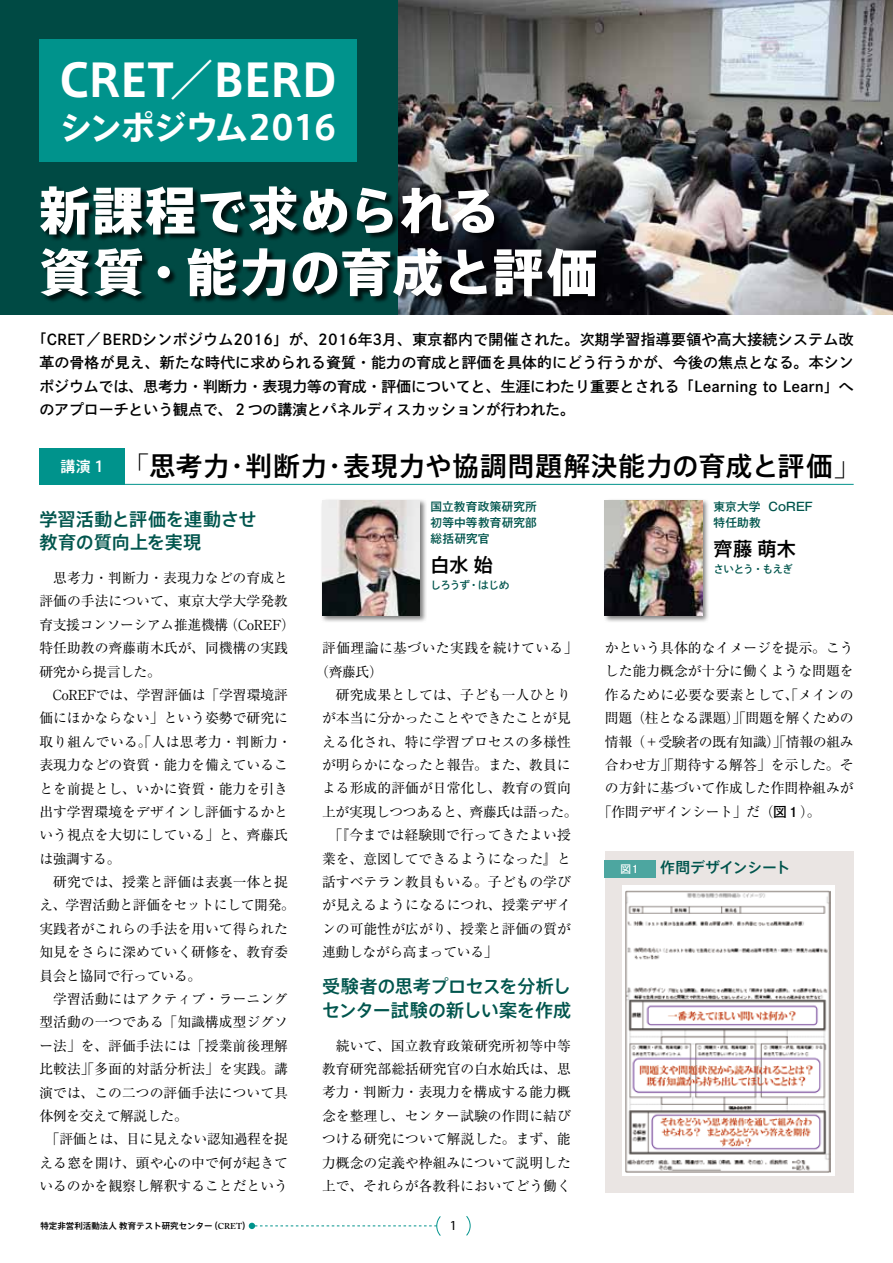
<style>
.page{position:relative;width:893px;height:1263px;background:#fff}
.page>*{position:absolute;margin:0;border:0;box-sizing:border-box;transform-origin:0 0}
.t1{font:800 51px/61.7px "Axis Std";letter-spacing:.005em;color:#fff}
.t2{font:700 45px "Axis Std";letter-spacing:-.005em;color:#fff}
.t3{font:700 33.45px "Axis Std";letter-spacing:-.045em;color:#fff}
.t4{font:500 26.55px "Axis Std";letter-spacing:.03em;color:#000}
.t5{font:500 19.2px "Axis Std";color:#000}
.t6{font:500 18px/23.4px "Axis Std";letter-spacing:-.005em;color:#00554d}
.t7{font:14.85px/23.4px "Shuei Go Kin Std B";color:#000;text-align:justify}
.t8{font:500 14.85px "Axis Std";letter-spacing:-.015em;color:#00554d}
.t9{font:13.8px/23.4px "Ryumin Pro";color:#000}
.t10{font:13.8px "Ryumin Pro";letter-spacing:-.025em;color:#000}
.t11{font:13.8px "Ryumin Pro";letter-spacing:.03em;color:#000}
.t12{font:13.8px "Myriad Pro";color:#000}
.t13{font:500 11.7px/15.9px "Gothic MB101 Pro";letter-spacing:.015em;color:#00554d;text-align:justify}
.t14{font:10.65px "Shuei Go Kin Std B";letter-spacing:-.065em;color:#00554d}
.t15{font:10.65px "Shuei Go Kin Std B";color:#fff}
.t16{font:500 8.55px "Axis Std";color:#000}
.s1{font-weight:300}
.s2{font-size:14.85px;color:#fff}
.s3{font-family:"Adobe Caslon Pro";font-weight:600}
.s4{font-family:"Futo Go B101 Pro";font-weight:700}
</style>
<div class="page">
<div style="left:0;top:0;width:893px;height:315px;background:#004a44"></div>
<svg style="left:466px;top:1216px;width:5px;height:20px"></svg>
<div style="left:605px;top:851px;width:249px;height:342px;background:#eae5e3"></div>
<div style="left:605px;top:860px;width:51px;height:17px;background:#4da6a0"></div>
<div style="left:622px;top:885px;width:212px;height:291px;background:#fff"></div>
<img style="left:625px;top:890px;width:206px;height:283px">
<img style="left:398px;top:0;width:495px;height:315px">
<svg style="left:249px;top:1216px;width:192px;height:20px"></svg>
<div style="left:320px;top:499px;width:107px;height:124px;background:#000;opacity:.5"></div>
<img style="left:322px;top:501px;width:98px;height:114px">
<div style="left:603px;top:499px;width:107px;height:124px;background:#000;opacity:.5"></div>
<img style="left:605px;top:501px;width:98px;height:114px">
<div style="left:39px;top:449px;width:85px;height:36px;background:#00938c"></div>
<hr style="left:39px;top:484px;width:815px;height:1px;background:#00938c">
<div style="left:41px;top:187px;width:562px;height:117px;background:#000;opacity:.75"></div>
<div style="left:39px;top:39px;width:318px;height:123px;background:#00938c"></div>
<h2 class="t2" style="left:59px;top:45px;width:279px">CRET<span class="s1">／</span>BERD</h2>
<h3 class="t3" style="left:60px;top:102px;width:279px">シンポジウム2016</h3>
<h1 class="t1" style="left:39px;top:177px;width:560px">新課程で求められる<br>資質・能力の育成と評価</h1>
<p class="t7" style="left:39px;top:327px;width:816px;text-indent:-7px">「CRET／BERDシンポジウム2016」が、2016年3月、東京都内で開催された。次期学習指導要領や高大接続システム改革の骨格が見え、新たな時代に求められる資質・能力の育成と評価を具体的にどう行うかが、今後の焦点となる。本シンポジウムでは、思考力・判断力・表現力等の育成・評価についてと、生涯にわたり重要とされる「Learning to Learn」へのアプローチという観点で、２つの講演とパネルディスカッションが行われた。</p>
<h3 class="t4" style="left:61px;top:446px;width:801px"><span class="s2">講演 1</span> <span class="s1">「</span>思考力・判断力・表現力や協調問題解決能力の育成と評価<span class="s1">」</span></h3>
<h3 class="t6" style="left:39px;top:506px;width:219px">学習活動と評価を連動させ教育の質向上を実現</h3>
<p class="t13" style="left:431px;top:497px;width:108px">国立教育政策研究所初等中等教育研究部総括研究官</p>
<h3 class="t5" style="left:431px;top:550px;width:64px">白水 始</h3>
<p class="t14" style="left:431px;top:577px;width:81px">しろうず・はじめ</p>
<p class="t9" style="left:39px;top:565px;width:257px">　思考力・判断力・表現力などの育成と評価の手法について、東京大学大学発教育支援コンソーシアム推進機構（CoREF）特任助教の齊藤萌木氏が、同機構の実践研究から提言した。<br>　CoREFでは、学習評価は「学習環境評価にほかならない」という姿勢で研究に取り組んでいる。「人は思考力・判断力・表現力などの資質・能力を備えていることを前提とし、いかに資質・能力を引き出す学習環境をデザインし評価するかという視点を大切にしている」と、齊藤氏は強調する。<br>　研究では、授業と評価は表裏一体と捉え、学習活動と評価をセットにして開発。実践者がこれらの手法を用いて得られた知見をさらに深めていく研修を、教育委員会と協同で行っている。<br>　学習活動にはアクティブ・ラーニング型活動の一つである「知識構成型ジグソー法」を、評価手法には「授業前後理解比較法」「多面的対話分析法」を実践。講演では、この二つの評価手法について具体例を交えて解説した。<br>　「評価とは、目に見えない認知過程を捉える窓を開け、頭や心の中で何が起きているのかを観察し解釈することだという</p>
<p class="t11" style="left:322px;top:637px;width:257px">評価理論に基づいた実践を続けている」</p>
<p class="t9" style="left:315px;top:659px;width:69px">（齊藤氏）</p>
<p class="t9" style="left:322px;top:682px;width:250px">　研究成果としては、子ども一人ひとり</p>
<p class="t9" style="left:322px;top:705px;width:250px">が本当に分かったことやできたことが見</p>
<p class="t9" style="left:322px;top:729px;width:250px">える化され、特に学習プロセスの多様性</p>
<p class="t9" style="left:322px;top:752px;width:250px">が明らかになったと報告。また、教員に</p>
<p class="t9" style="left:322px;top:776px;width:250px">よる形成的評価が日常化し、教育の質向</p>
<p class="t10" style="left:322px;top:801px;width:257px">上が実現しつつあると、齊藤氏は語った。</p>
<p class="t9" style="left:322px;top:822px;width:250px">　「『今までは経験則で行ってきたよい授</p>
<p class="t9" style="left:322px;top:846px;width:250px">業を、意図してできるようになった』と</p>
<p class="t9" style="left:322px;top:869px;width:250px">話すベテラン教員もいる。子どもの学び</p>
<p class="t9" style="left:322px;top:892px;width:250px">が見えるようになるにつれ、授業デザイ</p>
<p class="t9" style="left:322px;top:916px;width:250px">ンの可能性が広がり、授業と評価の質が</p>
<p class="t10" style="left:322px;top:941px;width:177px">連動しながら高まっている」</p>
<h3 class="t6" style="left:322px;top:973px;width:251px">受験者の思考プロセスを分析しセンター試験の新しい案を作成</h3>
<p class="t9" style="left:322px;top:1033px;width:250px;text-align:justify">　続いて、国立教育政策研究所初等中等教育研究部総括研究官の白水始氏は、思考力・判断力・表現力を構成する能力概念を整理し、センター試験の作問に結びつける研究について解説した。まず、能力概念の定義や枠組みについて説明した上で、それらが各教科においてどう働く</p>
<p class="t16" style="left:40px;top:1219px;width:212px">特定非営利活動法人 教育テスト研究センター（<span class="s3">CRET</span>）</p>
<p class="t12" style="left:450px;top:1217px;width:9px">1</p>
<p class="t13" style="left:713px;top:497px;width:101px">東京大学 CoREF特任助教</p>
<h3 class="t5" style="left:713px;top:534px;width:84px">齊藤 萌木</h3>
<p class="t14" style="left:713px;top:561px;width:81px">さいとう・もえぎ</p>
<p class="t9" style="left:605px;top:635px;width:250px">かという具体的なイメージを提示。こう</p>
<p class="t9" style="left:605px;top:659px;width:250px">した能力概念が十分に働くような問題を</p>
<p class="t9" style="left:605px;top:682px;width:250px">作るために必要な要素として、「メインの</p>
<p class="t10" style="left:605px;top:707px;width:250px">問題（柱となる課題）」「問題を解くための</p>
<p class="t10" style="left:605px;top:730px;width:250px">情報（＋受験者の既有知識）」「情報の組み</p>
<p class="t9" style="left:605px;top:752px;width:250px">合わせ方」「期待する解答」を示した。そ</p>
<p class="t9" style="left:605px;top:775px;width:250px">の方針に基づいて作成した作問枠組みが</p>
<p class="t10" style="left:598px;top:801px;width:224px">「作問デザインシート」だ（<span class="s4">図１</span>）。</p>
<p class="t15" style="left:620px;top:861px;width:22px">図１</p>
<p class="t8" style="left:660px;top:856px;width:132px">作問デザインシート</p>
</div>
